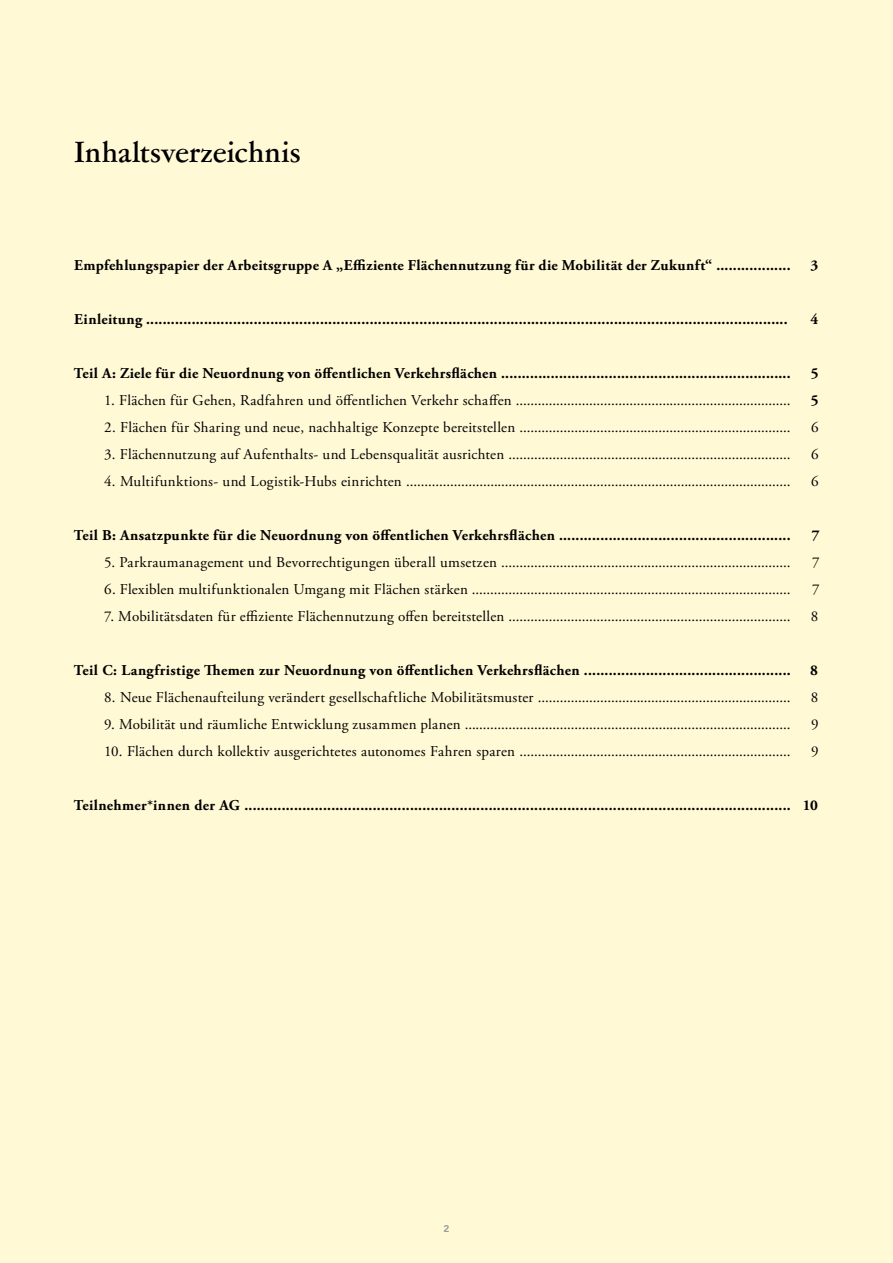
<style>
.page{position:relative;width:893px;height:1263px;background:#fff9d5}
.page>*{position:absolute;margin:0;border:0;box-sizing:border-box;transform-origin:0 0}
.t1{font:500 30px "Garamont Amst EFOP";letter-spacing:.005em;color:#000}
.t2{font:15px/27px "Adobe Garamond Pro";letter-spacing:.02em;color:#000;text-align:justify}
.t3{font:700 15px/27px "Adobe Garamond Pro";letter-spacing:.02em;color:#000}
.t4{font:700 9.9px "Univers LT";color:#9d9d9c}
</style>
<div class="page">
<h1 class="t1" style="left:74px;top:135px;width:228px">Inhaltsverzeichnis</h1>
<p class="t3" style="left:74px;top:252px;width:718px">Empfehlungspapier der Arbeitsgruppe A „Effiziente Flächennutzung für die Mobilität der Zukunft“ ..................</p>
<p class="t3" style="left:74px;top:306px;width:715px">Einleitung ...........................................................................................................................................................</p>
<p class="t3" style="left:74px;top:360px;width:718px">Teil A: Ziele für die Neuordnung von öffentlichen Verkehrsflächen ......................................................................</p>
<p class="t2" style="left:104px;top:387px;width:688px">1. Flächen für Gehen, Radfahren und öffentlichen Verkehr schaffen ...........................................................................</p>
<p class="t2" style="left:104px;top:414px;width:688px">2. Flächen für Sharing und neue, nachhaltige Konzepte bereitstellen ..........................................................................</p>
<p class="t2" style="left:104px;top:441px;width:688px">3. Flächennutzung auf Aufenthalts- und Lebensqualität ausrichten .............................................................................</p>
<p class="t2" style="left:104px;top:468px;width:688px">4. Multifunktions- und Logistik-Hubs einrichten .........................................................................................................</p>
<p class="t3" style="left:74px;top:522px;width:718px">Teil B: Ansatzpunkte für die Neuordnung von öffentlichen Verkehrsflächen ........................................................</p>
<p class="t2" style="left:104px;top:549px;width:688px">5. Parkraumanagement und Bevorrechtigungen überall umsetzen ...............................................................................</p>
<p class="t2" style="left:104px;top:576px;width:688px">6. Flexiblen multifunktionalen Umgang mit Flächen stärken .......................................................................................</p>
<p class="t2" style="left:104px;top:603px;width:688px">7. Mobilitätsdaten für effiziente Flächennutzung offen bereitstellen .............................................................................</p>
<p class="t3" style="left:74px;top:657px;width:718px">Teil C: Langfristige Themen zur Neuordnung von öffentlichen Verkehrsflächen ..................................................</p>
<p class="t2" style="left:104px;top:684px;width:688px">8. Neue Flächenaufteilung verändert gesellschaftliche Mobilitätsmuster .....................................................................</p>
<p class="t2" style="left:104px;top:711px;width:688px">9. Mobilität und räumliche Entwicklung zusammen planen .........................................................................................</p>
<p class="t2" style="left:104px;top:738px;width:688px">10. Flächen durch kollektiv ausgerichtetes autonomes Fahren sparen ..........................................................................</p>
<p class="t3" style="left:74px;top:792px;width:718px">Teilnehmer*innen der AG ....................................................................................................................................</p>
<p class="t3" style="left:811px;top:252px;width:9px">3</p>
<p class="t3" style="left:811px;top:306px;width:9px">4</p>
<p class="t3" style="left:811px;top:360px;width:9px">5<br>5</p>
<p class="t2" style="left:811px;top:414px;width:9px">6<br>6<br>6</p>
<p class="t3" style="left:812px;top:522px;width:9px">7</p>
<p class="t2" style="left:811px;top:549px;width:10px">7<br>7<br>8</p>
<p class="t3" style="left:810px;top:657px;width:9px">8</p>
<p class="t2" style="left:811px;top:684px;width:9px">8<br>9<br>9</p>
<p class="t3" style="left:803px;top:792px;width:17px">10</p>
<p class="t4" style="left:444px;top:1223px;width:7px">2</p>
</div>
